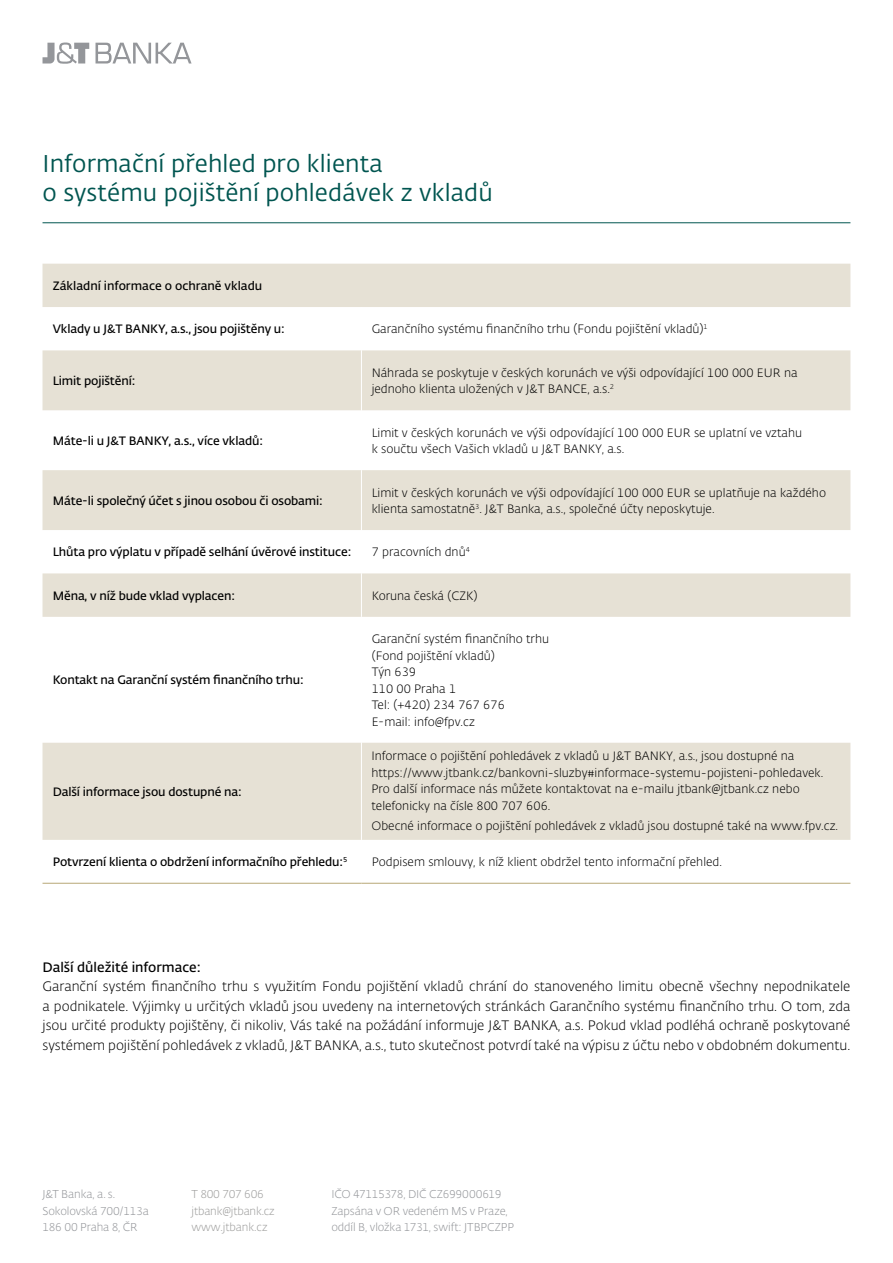
<style>
.page{position:relative;width:893px;height:1263px;background:#fff}
.page>*{position:absolute;margin:0;border:0;box-sizing:border-box;transform-origin:0 0}
.t1{font:24px/28.8px "Fedra Sans Alt Std";letter-spacing:.005em;color:#005550}
.t2{font:300 13.5px/19.5px "Fedra Sans Alt Std";color:#000;text-align:justify}
.t3{font:600 13.5px "Fedra Sans Alt Std";color:#000}
.t4{font:300 12px/16.5px "Fedra Sans Alt Std";color:#000}
.t5{font:600 12px "Fedra Sans Alt Std";letter-spacing:-.01em;color:#000}
.t6{font:300 11.25px/16.5px "Fedra Sans Alt Std";letter-spacing:-.01em;color:#94969a}
.t7{font:300 11.25px/16.5px "Fedra Sans Alt Std";letter-spacing:-.015em;color:#9d9d9c}
</style>
<div class="page">
<svg style="left:43px;top:43px;width:149px;height:21px"></svg>
<svg style="left:43px;top:264px;width:807px;height:576px;fill:#e6e1d5"></svg>
<hr style="left:361px;top:307px;width:1px;height:43px;background:#fff">
<hr style="left:361px;top:350px;width:1px;height:60px;background:#fff">
<hr style="left:361px;top:410px;width:1px;height:60px;background:#fff">
<hr style="left:361px;top:470px;width:1px;height:60px;background:#fff">
<hr style="left:361px;top:530px;width:1px;height:43px;background:#fff">
<hr style="left:361px;top:573px;width:1px;height:44px;background:#fff">
<hr style="left:361px;top:617px;width:1px;height:126px;background:#fff">
<hr style="left:361px;top:743px;width:1px;height:97px;background:#fff">
<hr style="left:43px;top:883px;width:318px;height:1px;background:#b8a876">
<hr style="left:361px;top:883px;width:489px;height:1px;background:#b8a876">
<hr style="left:43px;top:222px;width:807px;height:1px;background:#005550">
<h1 class="t1" style="left:43px;top:149px;width:452px">Informační přehled pro klienta<br>o systému pojištění pohledávek z vkladů</h1>
<p class="t5" style="left:53px;top:279px;width:211px">Základní informace o ochraně vkladu</p>
<p class="t5" style="left:53px;top:322px;width:233px">Vklady u J&amp;T BANKY, a.s., jsou pojištěny u:</p>
<p class="t4" style="left:372px;top:321px;width:338px">Garančního systému finančního trhu (Fondu pojištění vkladů)<sup>1</sup></p>
<p class="t5" style="left:53px;top:374px;width:84px">Limit pojištění:</p>
<p class="t4" style="left:372px;top:364px;width:427px">Náhrada se poskytuje v českých korunách ve výši odpovídající 100 000 EUR na jednoho klienta uložených v J&amp;T BANCE, a.s.<sup>2</sup></p>
<p class="t5" style="left:53px;top:433px;width:212px">Máte-li u J&amp;T BANKY, a.s., více vkladů:</p>
<p class="t4" style="left:372px;top:424px;width:432px">Limit v českých korunách ve výši odpovídající 100 000 EUR se uplatní ve vztahu k součtu všech Vašich vkladů u J&amp;T BANKY, a.s.</p>
<p class="t5" style="left:53px;top:493px;width:272px">Máte-li společný účet s jinou osobou či osobami:</p>
<p class="t4" style="left:372px;top:484px;width:456px">Limit v českých korunách ve výši odpovídající 100 000 EUR se uplatňuje na každého klienta samostatně<sup>3</sup>. J&amp;T Banka, a.s., společné účty neposkytuje.</p>
<p class="t5" style="left:53px;top:545px;width:300px">Lhůta pro výplatu v případě selhání úvěrové instituce:</p>
<p class="t4" style="left:372px;top:544px;width:100px">7 pracovních dnů<sup>4</sup></p>
<p class="t5" style="left:53px;top:588px;width:184px">Měna, v níž bude vklad vyplacen:</p>
<p class="t4" style="left:372px;top:587px;width:107px">Koruna česká (CZK)</p>
<p class="t5" style="left:53px;top:673px;width:252px">Kontakt na Garanční systém finančního trhu:</p>
<p class="t5" style="left:53px;top:784px;width:190px">Další informace jsou dostupné na:</p>
<p class="t4" style="left:372px;top:631px;width:179px">Garanční systém finančního trhu (Fond pojištění vkladů)<br>Týn 639<br>110 00 Praha 1<br>Tel: (+420) 234 767 676<br>E-mail: info@fpv.cz</p>
<p class="t4" style="left:371px;top:748px;width:453px">Informace o pojištění pohledávek z vkladů u J&amp;T BANKY, a.s., jsou dostupné na https://www.jtbank.cz/bankovni-sluzby#informace-systemu-pojisteni-pohledavek.<br>Pro další informace nás můžete kontaktovat na e-mailu jtbank@jtbank.cz nebo telefonicky na čísle 800 707 606.</p>
<p class="t4" style="left:371px;top:818px;width:468px">Obecné informace o pojištění pohledávek z vkladů jsou dostupné také na www.fpv.cz.</p>
<p class="t5" style="left:53px;top:855px;width:296px">Potvrzení klienta o obdržení informačního přehledu:<sup>5</sup></p>
<p class="t4" style="left:372px;top:854px;width:352px">Podpisem smlouvy, k níž klient obdržel tento informační přehled.</p>
<p class="t3" style="left:43px;top:959px;width:160px">Další důležité informace:</p>
<p class="t2" style="left:43px;top:977px;width:809px">Garanční systém finančního trhu s využitím Fondu pojištění vkladů chrání do stanoveného limitu obecně všechny nepodnikatele a podnikatele. Výjimky u určitých vkladů jsou uvedeny na internetových stránkách Garančního systému finančního trhu. O tom, zda jsou určité produkty pojištěny, či nikoliv, Vás také na požádání informuje J&amp;T BANKA, a.s. Pokud vklad podléhá ochraně poskytované systémem pojištění pohledávek z vkladů, J&amp;T BANKA, a.s., tuto skutečnost potvrdí také na výpisu z účtu nebo v obdobném dokumentu.</p>
<p class="t6" style="left:43px;top:1186px;width:108px">J&amp;T Banka, a. s.<br>Sokolovská 700/113a<br>186 00 Praha 8, ČR</p>
<p class="t7" style="left:192px;top:1186px;width:85px">T 800 707 606 jtbank@jtbank.cz www.jtbank.cz</p>
<p class="t6" style="left:331px;top:1186px;width:184px">IČO 47115378, DIČ CZ699000619<br>Zapsána v OR vedeném MS v Praze, oddíl B, vložka 1731, swift: JTBPCZPP</p>
</div>
